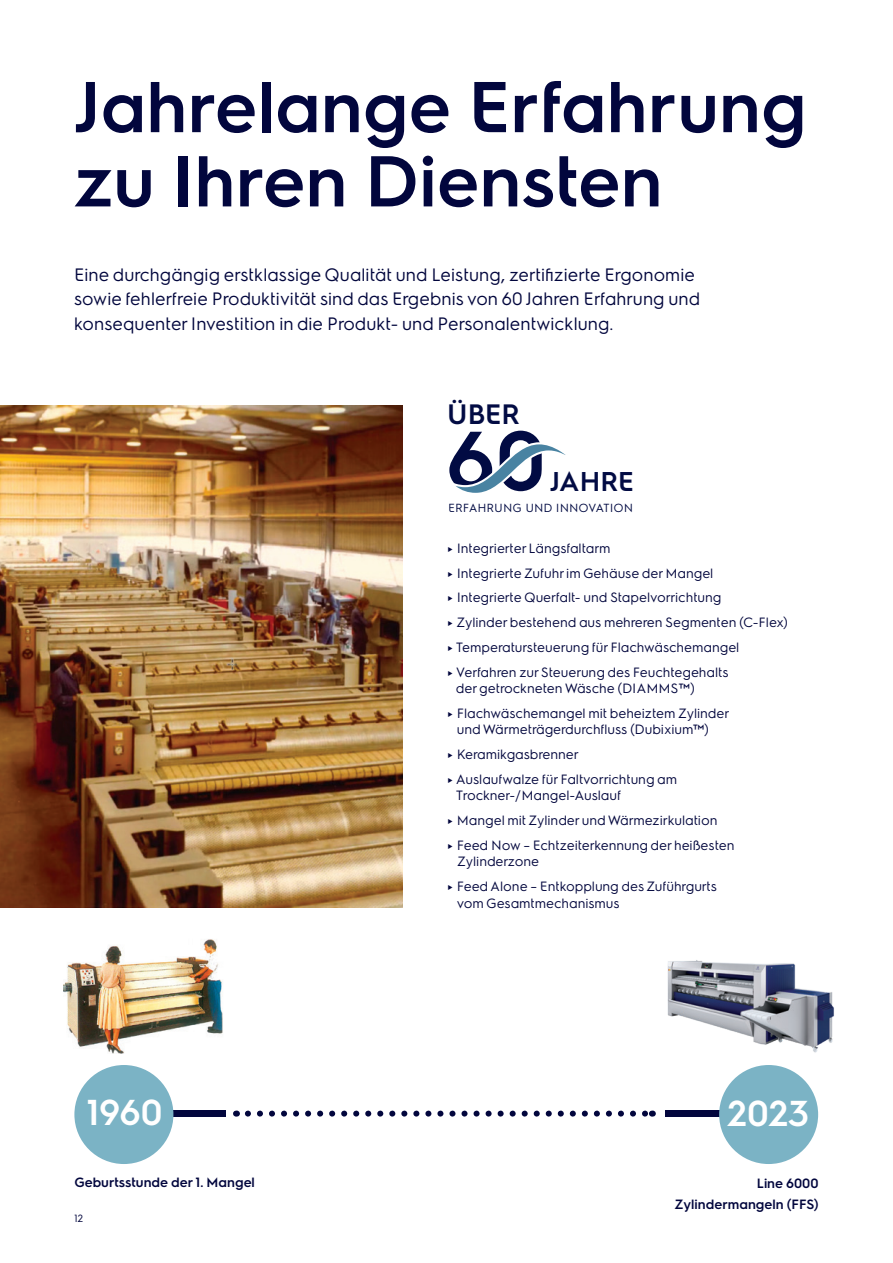
<style>
.page{position:relative;width:893px;height:1263px;background:#fff}
.page>*{position:absolute;margin:0;border:0;box-sizing:border-box;transform-origin:0 0}
.t1{font:600 72px/74.2px "Electrolux Sans";color:#02063d}
.t2{font:600 36.15px "Electrolux Sans";letter-spacing:-.01em;color:#fff}
.t3{font:600 28.2px "Electrolux Sans";color:#020b43}
.t4{font:600 27.3px "Electrolux Sans";color:#020b43}
.t5{font:18px/24.8px "Electrolux Sans";color:#02063d}
.t6{font:13.5px/24.8px "Electrolux Sans";color:#02063d}
.t7{font:600 13.5px/21px "Electrolux Sans";color:#02063d;text-align:right}
.t8{font:11.85px "Electrolux Sans";letter-spacing:.01em;color:#020b43}
.t9{font:10.5px "Electrolux Sans";color:#02063d}
</style>
<div class="page">
<img style="left:64px;top:939px;width:159px;height:115px">
<img style="left:667px;top:960px;width:167px;height:93px">
<svg style="left:248px;top:1110px;width:398px;height:6px"></svg>
<div style="left:92px;top:1110px;width:134px;height:7px;background:#02063d"></div>
<div style="left:665px;top:1110px;width:133px;height:7px;background:#02063d"></div>
<div style="left:74px;top:1065px;width:99px;height:99px;background:#7bb3c5;border-radius:50%"></div>
<div style="left:719px;top:1065px;width:99px;height:99px;background:#7bb3c5;border-radius:50%"></div>
<img style="left:0;top:405px;width:402px;height:503px">
<svg style="left:449px;top:431px;width:117px;height:62px"></svg>
<h1 class="t1" style="left:74px;top:65px;width:734px">Jahrelange Erfahrung zu Ihren Diensten</h1>
<h3 class="t5" style="left:74px;top:261px;width:628px">Eine durchgängig erstklassige Qualität und Leistung, zertifizierte Ergonomie sowie fehlerfreie Produktivität sind das Ergebnis von 60 Jahren Erfahrung und konsequenter Investition in die Produkt- und Personalentwicklung.</h3>
<h3 class="t3" style="left:447px;top:394px;width:74px">ÜBER</h3>
<h3 class="t4" style="left:550px;top:462px;width:85px">JAHRE</h3>
<p class="t8" style="left:449px;top:500px;width:186px">ERFAHRUNG UND INNOVATION</p>
<p class="t6" style="left:446px;top:535px;width:343px">► Integrierter Längsfaltarm<br>► Integrierte Zufuhr im Gehäuse der Mangel<br>► Integrierte Querfalt- und Stapelvorrichtung<br>► Zylinder bestehend aus mehreren Segmenten (C-Flex) ► Temperatursteuerung für Flachwäschemangel<br>► Verfahren zur Steuerung des Feuchtegehalts</p>
<p class="t6" style="left:446px;top:675px;width:284px;text-indent:10px">der getrockneten Wäsche (DIAMMS™)<br>► Flachwäschemangel mit beheiztem Zylinder</p>
<p class="t6" style="left:446px;top:716px;width:264px;text-indent:11px">und Wärmeträgerdurchfluss (Dubixium™) ► Keramikgasbrenner<br>► Auslaufwalze für Faltvorrichtung am</p>
<p class="t6" style="left:446px;top:782px;width:290px;text-indent:10px">Trockner-/Mangel-Auslauf<br>► Mangel mit Zylinder und Wärmezirkulation<br>► Feed Now – Echtzeiterkennung der heißesten</p>
<p class="t6" style="left:446px;top:848px;width:272px;text-indent:11px">Zylinderzone<br>► Feed Alone – Entkopplung des Zuführgurts</p>
<p class="t6" style="left:457px;top:890px;width:164px">vom Gesamtmechanismus</p>
<h2 class="t2" style="left:86px;top:1087px;width:78px">1960</h2>
<h2 class="t2" style="left:727px;top:1088px;width:84px">2023</h2>
<p class="t7" style="left:74px;top:1170px;width:182px">Geburtsstunde der 1. Mangel</p>
<p class="t7" style="left:675px;top:1172px;width:145px">Line 6000<br>Zylindermangeln (FFS)</p>
<p class="t9" style="left:74px;top:1210px;width:11px">12</p>
</div>
